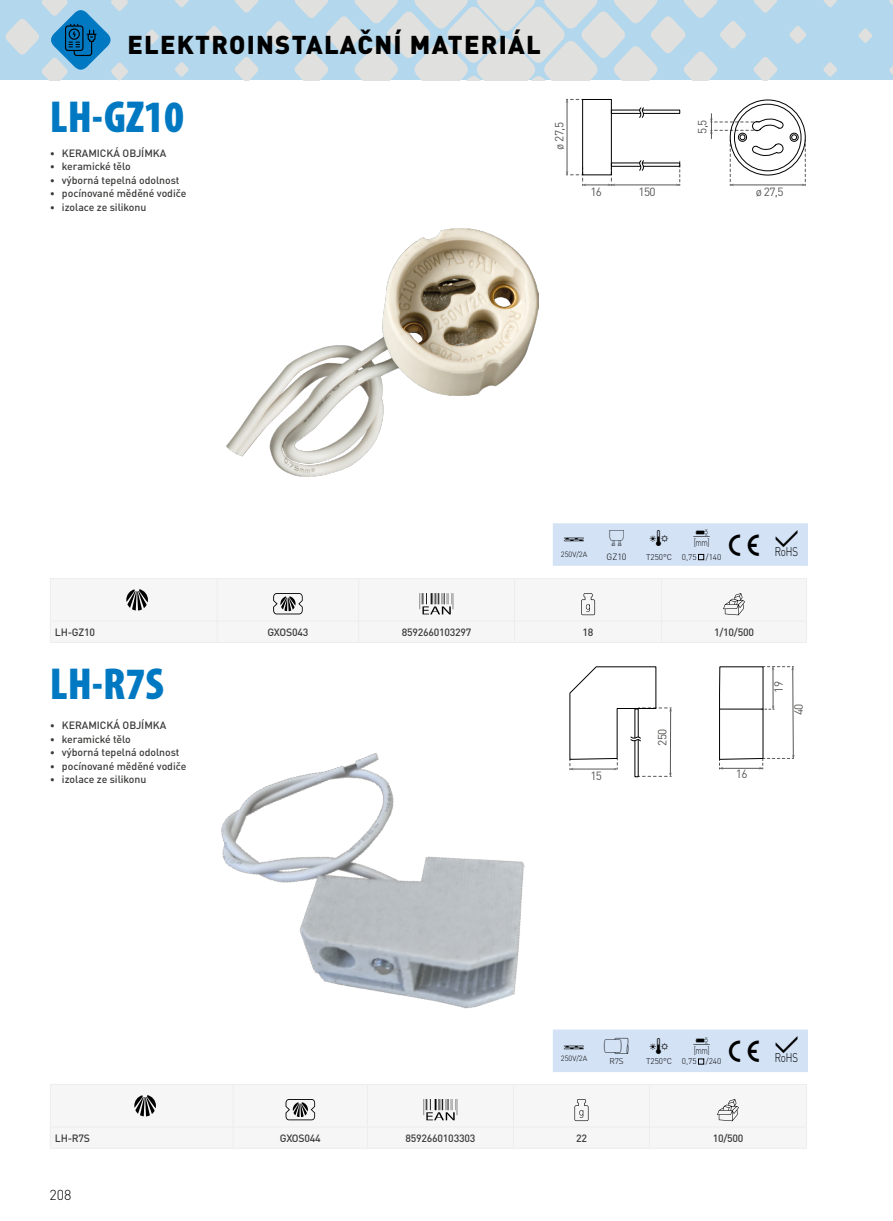
<style>
.page{position:relative;width:893px;height:1221px;background:#fff}
.page>*{position:absolute;margin:0;border:0;box-sizing:border-box;transform-origin:0 0}
.t1{font:900 condensed 45px "Myriad Pro";color:#0079c2}
.t2{font:300 30px "Green LUX";color:#000}
.t3{font:900 25.5px "DIN Pro";letter-spacing:.05em;color:#000}
.t4{font:300 22.5px "Green LUX";color:#000}
.t5{font:300 15px "Green LUX";color:#000}
.t6{font:300 14.25px "DIN Pro";color:#000}
.t7{font:11.85px "DIN Pro";letter-spacing:-.05em;color:#575756}
.t8{font:11.7px "DIN Pro";letter-spacing:-.05em;color:#575756}
.t9{font:500 10.5px "DIN Pro";letter-spacing:-.005em;color:#3c3c3b}
.t10{font:500 10.5px "DIN Pro";letter-spacing:-.025em;color:#3c3c3b}
.t11{font:300 9px "DIN Pro";color:#000}
.t12{font:300 8.25px "DIN Pro";letter-spacing:-.005em;color:#000}
.t13{font:300 7.5px "DIN Pro";letter-spacing:-.005em;color:#000}
.s1{font-weight:300;font-size:9.75px}
.s2{font-size:22.5px}
</style>
<div class="page">
<div style="left:0;top:0;width:893px;height:80px;background:#b3d7ec"></div>
<svg style="left:206px;top:26px;width:17px;height:18px"></svg>
<svg style="left:789px;top:26px;width:17px;height:18px"></svg>
<svg style="left:175px;top:62px;width:14px;height:15px"></svg>
<svg style="left:235px;top:57px;width:24px;height:24px"></svg>
<svg style="left:753px;top:57px;width:24px;height:24px"></svg>
<svg style="left:823px;top:62px;width:14px;height:15px"></svg>
<svg style="left:175px;top:0;width:14px;height:8px"></svg>
<svg style="left:235px;top:0;width:24px;height:13px"></svg>
<svg style="left:266px;top:0;width:480px;height:81px"></svg>
<svg style="left:753px;top:0;width:24px;height:13px"></svg>
<svg style="left:823px;top:0;width:14px;height:8px"></svg>
<svg style="left:145px;top:29px;width:14px;height:15px"></svg>
<svg style="left:889px;top:66px;width:4px;height:9px"></svg>
<svg style="left:889px;top:0;width:4px;height:6px"></svg>
<svg style="left:858px;top:28px;width:14px;height:15px"></svg>
<svg style="left:5px;top:0;width:123px;height:81px"></svg>
<div style="left:553px;top:523px;width:255px;height:43px;background:#d3e2f5"></div>
<img style="left:221px;top:753px;width:304px;height:256px">
<div style="left:553px;top:1029px;width:255px;height:42px;background:#d3e2f5"></div>
<img style="left:226px;top:228px;width:313px;height:249px">
<hr style="left:567px;top:100px;width:1px;height:74px;background:#575756">
<svg style="left:566px;top:99px;width:16px;height:4px"></svg>
<div style="left:582px;top:99px;width:30px;height:76px;border:1px solid #000"></div>
<svg style="left:611px;top:107px;width:69px;height:11px"></svg>
<svg style="left:566px;top:160px;width:114px;height:26px"></svg>
<svg style="left:710px;top:99px;width:96px;height:87px"></svg>
<svg style="left:719px;top:666px;width:75px;height:103px"></svg>
<svg style="left:569px;top:666px;width:103px;height:111px"></svg>
<div style="left:51px;top:1085px;width:755px;height:62px;background:#f6f6f6"></div>
<hr style="left:50px;top:1084px;width:183px;height:1px;background:#ededed">
<hr style="left:50px;top:1084px;width:1px;height:42px;background:#ededed">
<hr style="left:233px;top:1084px;width:134px;height:1px;background:#ededed">
<hr style="left:367px;top:1084px;width:146px;height:1px;background:#ededed">
<hr style="left:513px;top:1084px;width:136px;height:1px;background:#ededed">
<hr style="left:649px;top:1084px;width:158px;height:1px;background:#ededed">
<svg style="left:50px;top:1127px;width:1px;height:20px"></svg>
<hr style="left:50px;top:1147px;width:183px;height:1px;background:#ededed">
<hr style="left:233px;top:1147px;width:134px;height:1px;background:#ededed">
<hr style="left:367px;top:1147px;width:146px;height:1px;background:#ededed">
<hr style="left:513px;top:1147px;width:136px;height:1px;background:#ededed">
<hr style="left:649px;top:1147px;width:158px;height:1px;background:#ededed">
<hr style="left:233px;top:1084px;width:1px;height:42px;background:#ededed">
<hr style="left:367px;top:1084px;width:1px;height:42px;background:#ededed">
<hr style="left:513px;top:1084px;width:1px;height:42px;background:#ededed">
<hr style="left:806px;top:1084px;width:1px;height:42px;background:#ededed">
<svg style="left:806px;top:1127px;width:1px;height:20px"></svg>
<hr style="left:649px;top:1084px;width:1px;height:42px;background:#ededed">
<hr style="left:50px;top:1126px;width:183px;height:1px;background:#ededed">
<hr style="left:233px;top:1126px;width:134px;height:1px;background:#ededed">
<svg style="left:233px;top:1127px;width:1px;height:20px"></svg>
<hr style="left:367px;top:1126px;width:146px;height:1px;background:#ededed">
<svg style="left:367px;top:1127px;width:1px;height:20px"></svg>
<hr style="left:513px;top:1126px;width:136px;height:1px;background:#ededed">
<svg style="left:513px;top:1127px;width:1px;height:20px"></svg>
<hr style="left:649px;top:1126px;width:158px;height:1px;background:#ededed">
<svg style="left:649px;top:1127px;width:1px;height:20px"></svg>
<svg style="left:134px;top:1094px;width:22px;height:22px"></svg>
<svg style="left:286px;top:1098px;width:29px;height:22px"></svg>
<svg style="left:423px;top:1098px;width:34px;height:22px"></svg>
<svg style="left:574px;top:1098px;width:14px;height:22px"></svg>
<svg style="left:717px;top:1098px;width:22px;height:23px"></svg>
<div style="left:51px;top:579px;width:755px;height:63px;background:#f6f6f6"></div>
<hr style="left:50px;top:578px;width:167px;height:1px;background:#ededed">
<hr style="left:50px;top:579px;width:1px;height:41px;background:#ededed">
<hr style="left:217px;top:578px;width:142px;height:1px;background:#ededed">
<hr style="left:359px;top:578px;width:155px;height:1px;background:#ededed">
<hr style="left:514px;top:578px;width:148px;height:1px;background:#ededed">
<hr style="left:662px;top:578px;width:145px;height:1px;background:#ededed">
<svg style="left:50px;top:621px;width:1px;height:21px"></svg>
<hr style="left:50px;top:642px;width:167px;height:1px;background:#ededed">
<hr style="left:217px;top:642px;width:142px;height:1px;background:#ededed">
<hr style="left:359px;top:642px;width:155px;height:1px;background:#ededed">
<hr style="left:514px;top:642px;width:148px;height:1px;background:#ededed">
<hr style="left:662px;top:642px;width:145px;height:1px;background:#ededed">
<hr style="left:217px;top:579px;width:1px;height:41px;background:#ededed">
<hr style="left:358px;top:579px;width:1px;height:41px;background:#ededed">
<hr style="left:514px;top:579px;width:1px;height:41px;background:#ededed">
<hr style="left:661px;top:579px;width:1px;height:41px;background:#ededed">
<hr style="left:806px;top:579px;width:1px;height:41px;background:#ededed">
<hr style="left:50px;top:620px;width:167px;height:1px;background:#ededed">
<hr style="left:217px;top:620px;width:142px;height:1px;background:#ededed">
<svg style="left:217px;top:621px;width:1px;height:21px"></svg>
<hr style="left:359px;top:620px;width:155px;height:1px;background:#ededed">
<svg style="left:358px;top:621px;width:1px;height:21px"></svg>
<hr style="left:514px;top:620px;width:148px;height:1px;background:#ededed">
<svg style="left:514px;top:621px;width:1px;height:21px"></svg>
<hr style="left:662px;top:620px;width:145px;height:1px;background:#ededed">
<svg style="left:661px;top:621px;width:1px;height:21px"></svg>
<svg style="left:806px;top:621px;width:1px;height:21px"></svg>
<svg style="left:126px;top:589px;width:22px;height:21px"></svg>
<svg style="left:273px;top:593px;width:30px;height:21px"></svg>
<svg style="left:420px;top:593px;width:34px;height:21px"></svg>
<svg style="left:581px;top:593px;width:14px;height:22px"></svg>
<svg style="left:723px;top:593px;width:22px;height:22px"></svg>
<h3 class="t3" style="left:127px;top:22px;width:415px">ELEKTROINSTALAČNÍ MATERIÁL</h3>
<h1 class="t1" style="left:50px;top:88px;width:136px">LH-GZ10</h1>
<p class="t9" style="left:50px;top:145px;width:118px"><span class="s1">•</span> KERAMICKÁ OBJÍMKA</p>
<p class="t9" style="left:50px;top:158px;width:82px"><span class="s1">•</span> keramické tělo</p>
<p class="t9" style="left:50px;top:172px;width:131px"><span class="s1">•</span> výborná tepelná odolnost</p>
<p class="t9" style="left:50px;top:185px;width:138px"><span class="s1">•</span> pocínované měděné vodiče</p>
<p class="t9" style="left:50px;top:199px;width:98px"><span class="s1">•</span> izolace ze silikonu</p>
<p class="t8" style="left:550px;top:150px;width:29px;rotate:-90deg">ø 27,5</p>
<p class="t8" style="left:693px;top:134px;width:16px;rotate:-90deg">5,5</p>
<p class="t8" style="left:590px;top:182px;width:13px">16</p>
<p class="t8" style="left:638px;top:182px;width:19px">150</p>
<p class="t8" style="left:756px;top:182px;width:29px">ø 27,5</p>
<h3 class="t5" style="left:564px;top:526px;width:22px">X</h3>
<p class="t13" style="left:561px;top:548px;width:28px">250V/2A</p>
<h3 class="t4" style="left:609px;top:521px;width:17px">[</h3>
<p class="t11" style="left:607px;top:549px;width:22px">GZ10</p>
<h3 class="t4" style="left:649px;top:521px;width:21px">b</h3>
<p class="t12" style="left:646px;top:550px;width:28px">T250°C</p>
<h3 class="t4" style="left:693px;top:521px;width:19px">‚</h3>
<p class="t12" style="left:682px;top:550px;width:41px">0,75 /140</p>
<h2 class="t2" style="left:728px;top:522px;width:72px">Y W</h2>
<p class="t9" style="left:55px;top:623px;width:41px">LH-GZ10</p>
<p class="t10" style="left:268px;top:623px;width:42px">GXOS043</p>
<p class="t10" style="left:402px;top:623px;width:71px">8592660103297</p>
<p class="t9" style="left:583px;top:623px;width:12px">18</p>
<p class="t9" style="left:714px;top:623px;width:41px">1/10/500</p>
<h1 class="t1" style="left:50px;top:655px;width:115px">LH-R7S</h1>
<p class="t9" style="left:50px;top:717px;width:118px"><span class="s1">•</span> KERAMICKÁ OBJÍMKA</p>
<p class="t9" style="left:50px;top:730px;width:82px"><span class="s1">•</span> keramické tělo</p>
<p class="t9" style="left:50px;top:744px;width:131px"><span class="s1">•</span> výborná tepelná odolnost</p>
<p class="t9" style="left:50px;top:757px;width:138px"><span class="s1">•</span> pocínované měděné vodiče</p>
<p class="t9" style="left:50px;top:771px;width:98px"><span class="s1">•</span> izolace ze silikonu</p>
<p class="t7" style="left:653px;top:745px;width:19px;rotate:-90deg">250</p>
<p class="t7" style="left:590px;top:766px;width:13px">15</p>
<p class="t7" style="left:736px;top:764px;width:13px">16</p>
<p class="t7" style="left:769px;top:693px;width:13px;rotate:-90deg">19</p>
<p class="t7" style="left:789px;top:715px;width:13px;rotate:-90deg">40</p>
<h3 class="t5" style="left:564px;top:1034px;width:67px">X <span class="s2">Ž</span></h3>
<p class="t12" style="left:609px;top:1054px;width:16px">R7S</p>
<p class="t13" style="left:561px;top:1052px;width:28px">250V/2A</p>
<h3 class="t4" style="left:649px;top:1028px;width:21px">b</h3>
<p class="t12" style="left:646px;top:1054px;width:28px">T250°C</p>
<h3 class="t4" style="left:693px;top:1028px;width:19px">‚</h3>
<p class="t12" style="left:682px;top:1054px;width:41px">0,75 /240</p>
<h2 class="t2" style="left:728px;top:1028px;width:72px">Y W</h2>
<p class="t9" style="left:55px;top:1129px;width:37px">LH-R7S</p>
<p class="t10" style="left:280px;top:1129px;width:42px">GXOS044</p>
<p class="t10" style="left:406px;top:1129px;width:71px">8592660103303</p>
<p class="t9" style="left:576px;top:1129px;width:12px">22</p>
<p class="t9" style="left:713px;top:1129px;width:32px">10/500</p>
<h3 class="t6" style="left:50px;top:1184px;width:23px">208</h3>
</div>
